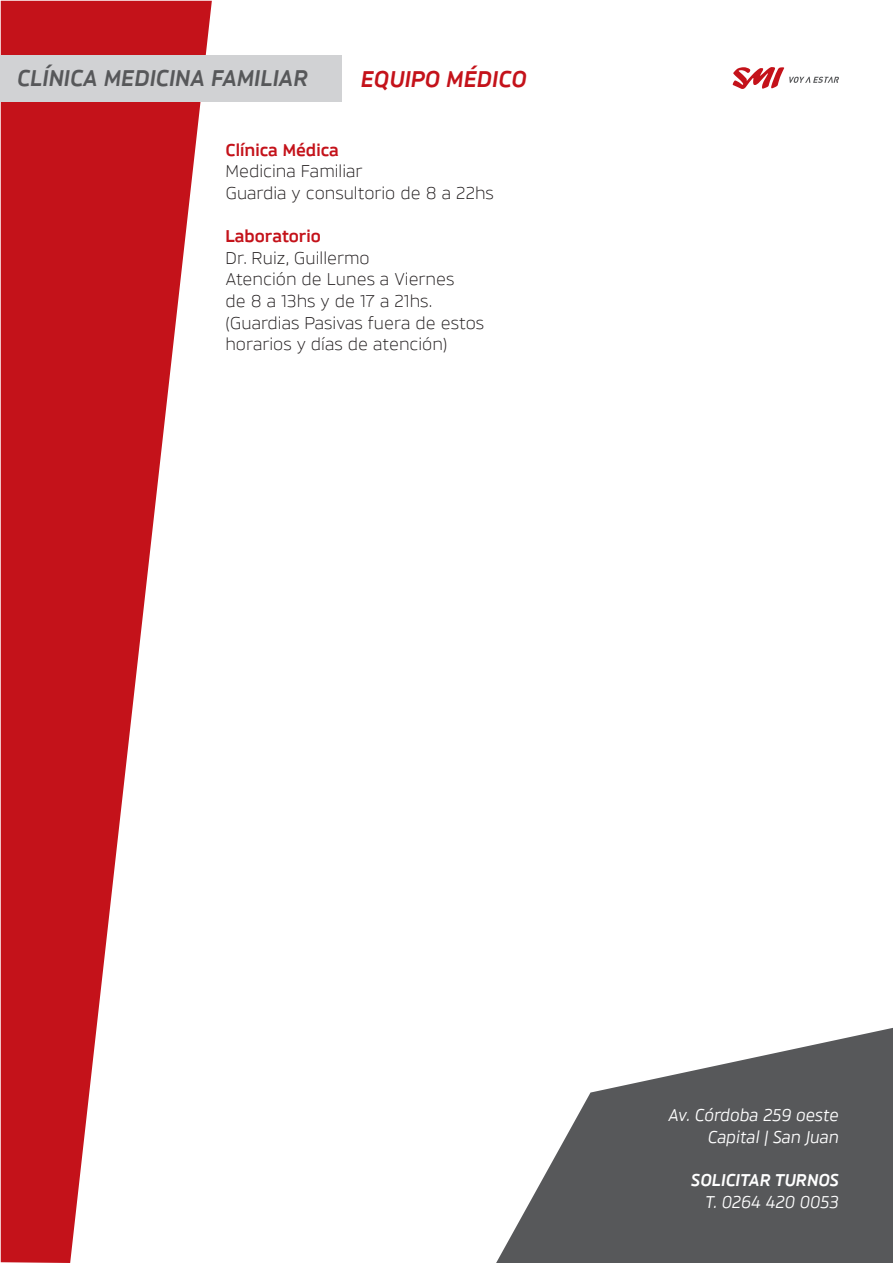
<style>
.page{position:relative;width:893px;height:1263px;background:#fff}
.page>*{position:absolute;margin:0;border:0;box-sizing:border-box;transform-origin:0 0}
.t1{font:italic 700 24px "Brokman";color:#57585a}
.t2{font:italic 700 24px "Brokman";color:#c4121a}
.t3{font:18px "Brokman";color:#231f20}
.t4{font:italic 18px "Brokman";color:#fff}
.t5{font:700 18px "Brokman";color:#c4121a}
.t6{font:italic 700 18px "Brokman";color:#fff}
</style>
<div class="page">
<svg style="left:1px;top:1px;width:211px;height:1262px;fill:#c4121a"></svg>
<div style="left:0;top:55px;width:342px;height:46px;background:#d1d2d4"></div>
<svg style="left:732px;top:67px;width:107px;height:22px"></svg>
<svg style="left:496px;top:1028px;width:397px;height:235px;fill:#57585a"></svg>
<p class="t1" style="left:17px;top:63px;width:293px">CLÍNICA MEDICINA FAMILIAR</p>
<p class="t2" style="left:361px;top:64px;width:168px">EQUIPO MÉDICO</p>
<p class="t5" style="left:225px;top:139px;width:115px">Clínica Médica</p>
<p class="t3" style="left:225px;top:161px;width:139px">Medicina Familiar</p>
<p class="t3" style="left:225px;top:182px;width:270px">Guardia y consultorio de 8 a 22hs</p>
<p class="t5" style="left:225px;top:225px;width:97px">Laboratorio</p>
<p class="t3" style="left:225px;top:247px;width:146px">Dr. Ruiz, Guillermo</p>
<p class="t3" style="left:225px;top:269px;width:231px">Atención de Lunes a Viernes</p>
<p class="t3" style="left:225px;top:290px;width:209px">de 8 a 13hs y de 17 a 21hs.</p>
<p class="t3" style="left:225px;top:312px;width:260px">(Guardias Pasivas fuera de estos</p>
<p class="t3" style="left:225px;top:334px;width:224px">horarios y días de atención)</p>
<p class="t4" style="left:668px;top:1105px;width:172px">Av. Córdoba 259 oeste</p>
<p class="t4" style="left:708px;top:1126px;width:133px">Capital | San Juan</p>
<p class="t6" style="left:691px;top:1169px;width:149px">SOLICITAR TURNOS</p>
<p class="t4" style="left:705px;top:1191px;width:135px">T. 0264 420 0053</p>
</div>
